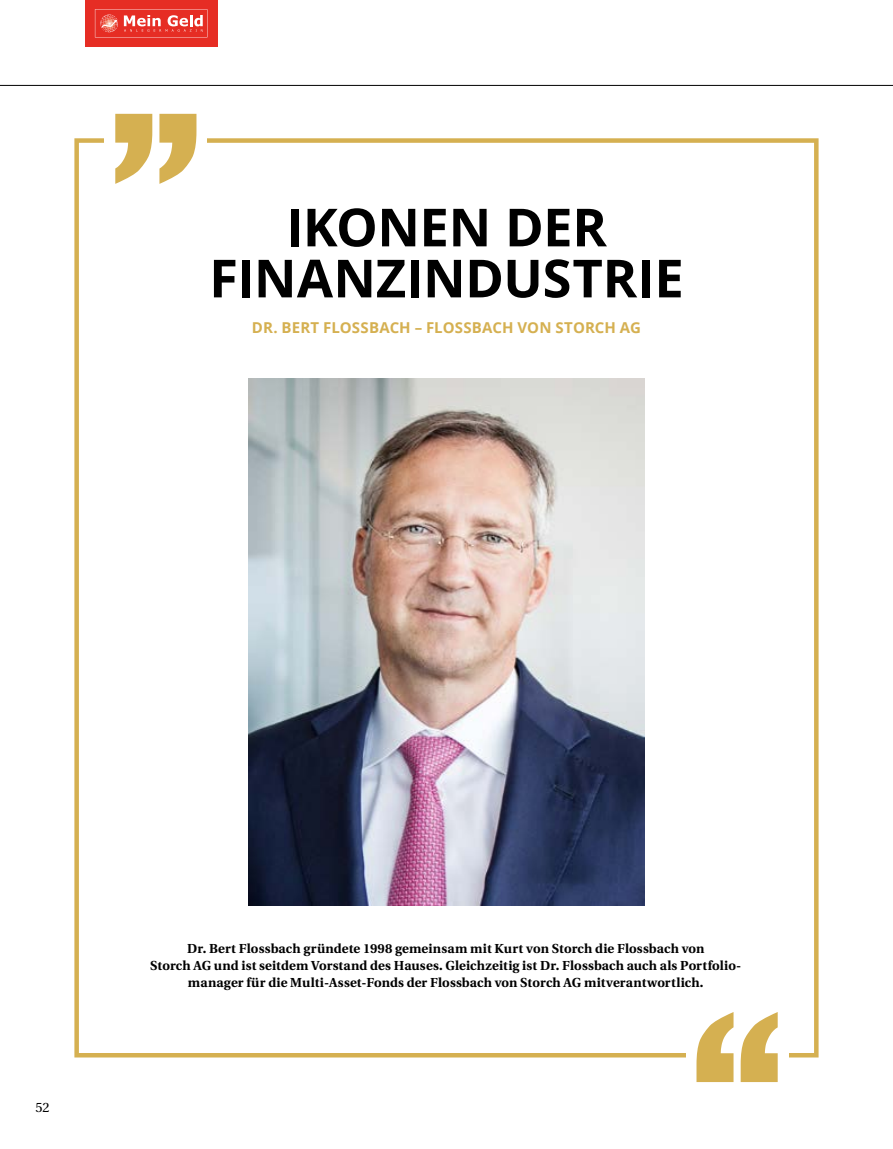
<style>
.page{position:relative;width:893px;height:1149px;background:#fff}
.page>*{position:absolute;margin:0;border:0;box-sizing:border-box;transform-origin:0 0}
.t1{font:700 52.5px/51px "Open Sans";letter-spacing:-.01em;color:#000;text-align:center}
.t2{font:700 15px "Open Sans";letter-spacing:.01em;color:#d5b051}
.t3{font:13.5px "Heuristica";color:#000}
.t4{font:700 13.05px/17.2px "Heuristica";letter-spacing:.01em;color:#000;text-align:center}
</style>
<div class="page">
<div style="left:85px;top:0;width:132px;height:47px;background:#e62d24"></div>
<svg style="left:95px;top:9px;width:112px;height:28px"></svg>
<hr style="left:0;top:85px;width:893px;height:1px;background:#000">
<div style="left:74px;top:138px;width:745px;height:919px;border:4px solid #d5b051"></div>
<div style="left:686px;top:1000px;width:102px;height:95px;background:#fff"></div>
<div style="left:104px;top:100px;width:103px;height:95px;background:#fff"></div>
<svg style="left:696px;top:1012px;width:82px;height:69px"></svg>
<svg style="left:115px;top:114px;width:81px;height:70px"></svg>
<img style="left:249px;top:378px;width:395px;height:526px">
<h1 class="t1" style="left:209px;top:200px;width:476px">IKONEN DER<br>FINANZINDUSTRIE</h1>
<p class="t2" style="left:252px;top:317px;width:391px">DR. BERT FLOSSBACH – FLOSSBACH VON STORCH AG</p>
<p class="t3" style="left:35px;top:1096px;width:16px">52</p>
<p class="t4" style="left:150px;top:938px;width:593px">Dr. Bert Flossbach gründete 1998 gemeinsam mit Kurt von Storch die Flossbach von<br>Storch AG und ist seitdem Vorstand des Hauses. Gleichzeitig ist Dr. Flossbach auch als Portfolio&shy;manager für die Multi-Asset-Fonds der Flossbach von Storch AG mitverantwortlich.</p>
</div>
